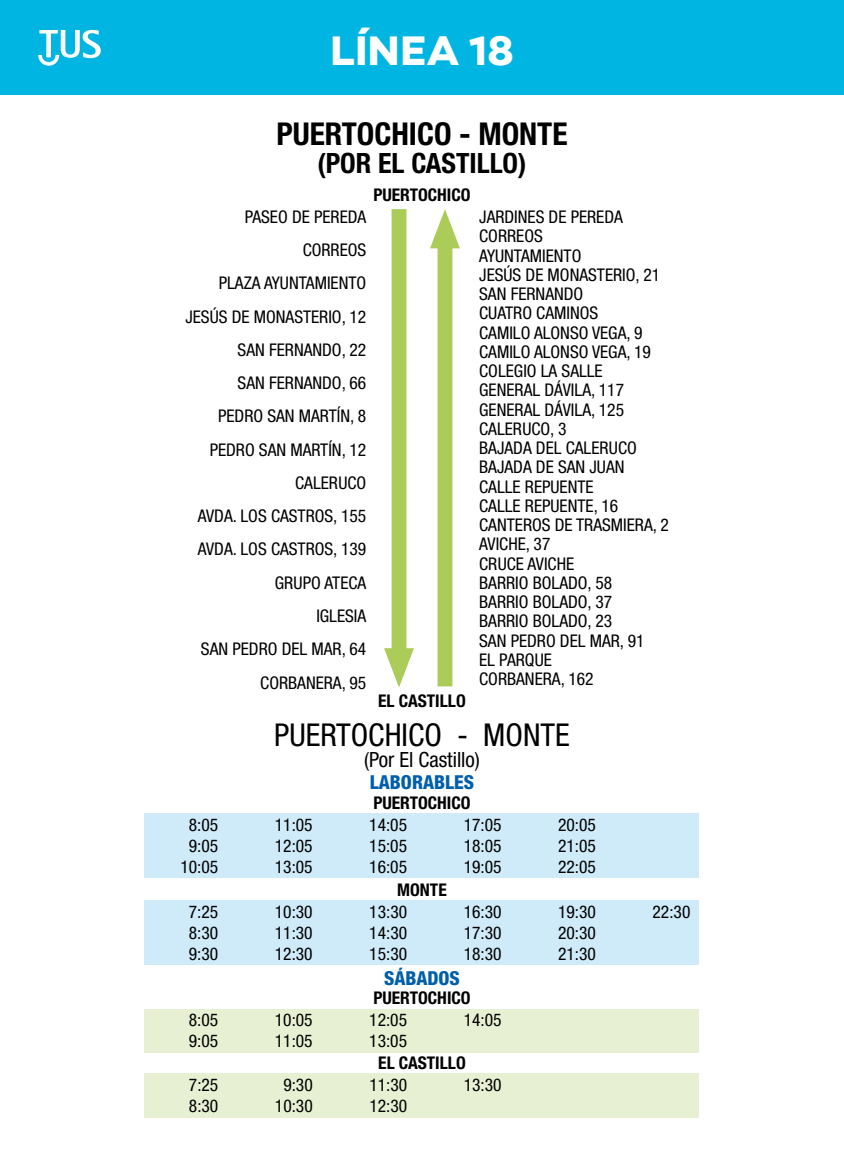
<style>
.page{position:relative;width:844px;height:1171px;background:#fff}
.page>*{position:absolute;margin:0;border:0;box-sizing:border-box;transform-origin:0 0}
.t1{font:700 42px "Canaro";color:#fff}
.t2{font:700 condensed 31.5px "Helvetica Neue";color:#000}
.t3{font:condensed 31.5px "Helvetica Neue";color:#000}
.t4{font:700 condensed 28px "Helvetica Neue";color:#000}
.t5{font:condensed 21px "Helvetica Neue";color:#000}
.t6{font:800 condensed 19.25px "Helvetica Neue";color:#005fab}
.t7{font:condensed 17.5px/21px "Helvetica Neue";color:#000;text-align:justify}
.t8{font:700 condensed 17.5px "Helvetica Neue";color:#000}
</style>
<div class="page">
<div style="left:0;top:0;width:843px;height:94px;background:#00b5e2"></div>
<svg style="left:384px;top:209px;width:30px;height:478px"></svg>
<svg style="left:430px;top:209px;width:30px;height:477px"></svg>
<div style="left:145px;top:813px;width:553px;height:65px;background:#cfeaf8"></div>
<div style="left:145px;top:900px;width:553px;height:65px;background:#cfeaf8"></div>
<div style="left:145px;top:1073px;width:553px;height:44px;background:#e8f0d3"></div>
<div style="left:145px;top:1009px;width:553px;height:43px;background:#e8f0d3"></div>
<svg style="left:38px;top:30px;width:63px;height:36px"></svg>
<h1 class="t1" style="left:330px;top:24px;width:185px">LÍNEA 18</h1>
<h2 class="t2" style="left:276px;top:114px;width:292px">PUERTOCHICO - MONTE</h2>
<h3 class="t4" style="left:317px;top:146px;width:210px">(POR EL CASTILLO)</h3>
<p class="t8" style="left:373px;top:184px;width:99px">PUERTOCHICO</p>
<p class="t7" style="left:185px;top:200px;width:182px;line-height:33.2px;text-align:right">PASEO DE PEREDA<br>CORREOS<br>PLAZA AYUNTAMIENTO<br>JESÚS DE MONASTERIO, 12<br>SAN FERNANDO, 22<br>SAN FERNANDO, 66<br>PEDRO SAN MARTÍN, 8<br>PEDRO SAN MARTÍN, 12<br>CALERUCO<br>AVDA. LOS CASTROS, 155<br>AVDA. LOS CASTROS, 139<br>GRUPO ATECA<br>IGLESIA<br>SAN PEDRO DEL MAR, 64<br>CORBANERA, 95</p>
<p class="t7" style="left:479px;top:207px;width:191px;line-height:19.2px;text-align:left">JARDINES DE PEREDA<br>CORREOS<br>AYUNTAMIENTO<br>JESÚS DE MONASTERIO, 21<br>SAN FERNANDO<br>CUATRO CAMINOS<br>CAMILO ALONSO VEGA, 9<br>CAMILO ALONSO VEGA, 19<br>COLEGIO LA SALLE<br>GENERAL DÁVILA, 117<br>GENERAL DÁVILA, 125<br>CALERUCO, 3<br>BAJADA DEL CALERUCO<br>BAJADA DE SAN JUAN<br>CALLE REPUENTE<br>CALLE REPUENTE, 16<br>CANTEROS DE TRASMIERA, 2<br>AVICHE, 37<br>CRUCE AVICHE<br>BARRIO BOLADO, 58<br>BARRIO BOLADO, 37<br>BARRIO BOLADO, 23<br>SAN PEDRO DEL MAR, 91<br>EL PARQUE<br>CORBANERA, 162</p>
<p class="t8" style="left:378px;top:690px;width:89px">EL CASTILLO</p>
<h2 class="t3" style="left:274px;top:716px;width:297px">PUERTOCHICO - MONTE</h2>
<p class="t5" style="left:364px;top:747px;width:117px">(Por El Castillo)</p>
<p class="t8" style="left:373px;top:792px;width:99px">PUERTOCHICO</p>
<p class="t6" style="left:370px;top:770px;width:106px">LABORABLES</p>
<p class="t7" style="left:180px;top:814px;width:39px;text-align:center">8:05<br>9:05<br>10:05</p>
<p class="t7" style="left:275px;top:814px;width:39px">11:05<br>12:05<br>13:05</p>
<p class="t7" style="left:369px;top:814px;width:39px">14:05<br>15:05<br>16:05</p>
<p class="t7" style="left:463px;top:814px;width:39px">17:05<br>18:05<br>19:05</p>
<p class="t7" style="left:558px;top:814px;width:39px">20:05<br>21:05<br>22:05</p>
<p class="t7" style="left:189px;top:901px;width:31px">7:25<br>8:30<br>9:30</p>
<p class="t7" style="left:275px;top:901px;width:39px">10:30<br>11:30<br>12:30</p>
<p class="t7" style="left:369px;top:901px;width:39px">13:30<br>14:30<br>15:30</p>
<p class="t7" style="left:463px;top:901px;width:39px">16:30<br>17:30<br>18:30</p>
<p class="t7" style="left:558px;top:901px;width:39px">19:30<br>20:30<br>21:30</p>
<p class="t7" style="left:652px;top:901px;width:39px">22:30</p>
<p class="t8" style="left:397px;top:879px;width:51px">MONTE</p>
<p class="t6" style="left:384px;top:966px;width:77px">SÁBADOS</p>
<p class="t8" style="left:373px;top:987px;width:99px">PUERTOCHICO</p>
<p class="t7" style="left:189px;top:1009px;width:31px">8:05<br>9:05</p>
<p class="t7" style="left:275px;top:1009px;width:39px">10:05<br>11:05</p>
<p class="t7" style="left:369px;top:1009px;width:39px">12:05<br>13:05</p>
<p class="t7" style="left:463px;top:1009px;width:39px">14:05</p>
<p class="t8" style="left:378px;top:1052px;width:89px">EL CASTILLO</p>
<p class="t7" style="left:189px;top:1074px;width:31px">7:25<br>8:30</p>
<p class="t7" style="left:275px;top:1074px;width:39px;text-align:center">9:30<br>10:30</p>
<p class="t7" style="left:369px;top:1074px;width:39px">11:30<br>12:30</p>
<p class="t7" style="left:463px;top:1074px;width:39px">13:30</p>
</div>
